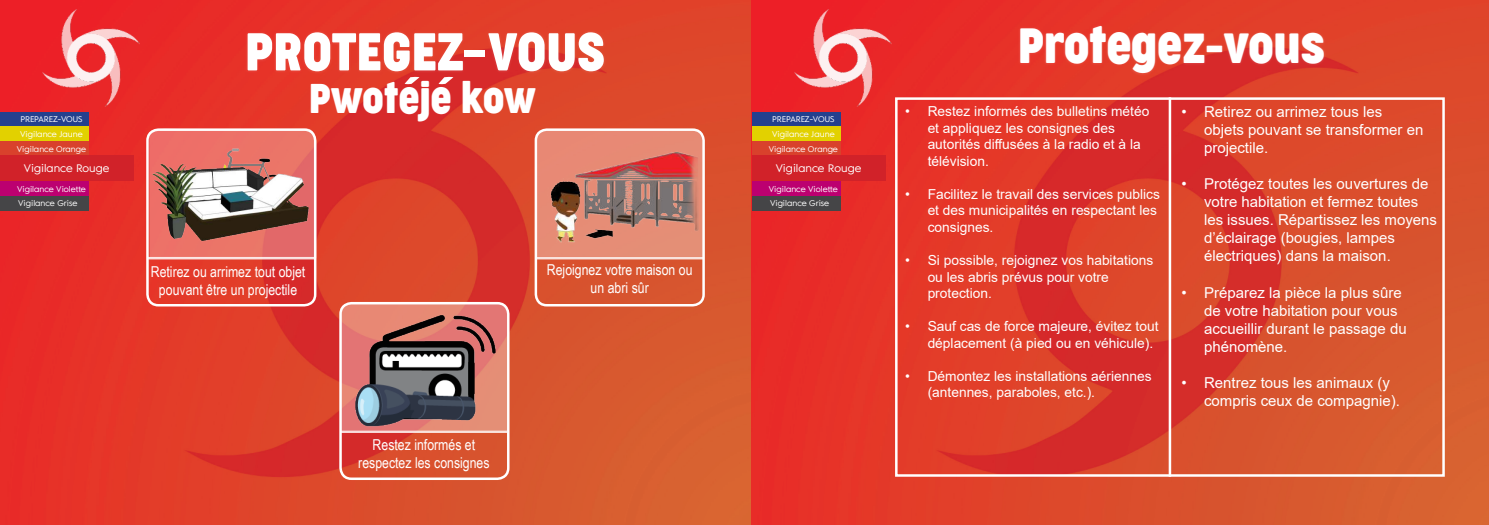
<style>
.page{position:relative;width:1489px;height:525px;background:#fff}
.page>*{position:absolute;margin:0;border:0;box-sizing:border-box;transform-origin:0 0}
.t1{font:50px "Cocogoose Condensed Trial";color:#fff}
.t2{font:46.12px "Cocogoose Condensed Trial";letter-spacing:-.005em;color:#fff}
.t3{font:38.75px "Cocogoose Condensed Trial";color:#fff}
.t4{font:15px/18px "Arial";color:#fff}
.t5{font:15px/18px "Arial Narrow";color:#fff;text-align:center}
.t6{font:13.75px/16.5px "Arial";color:#fff}
.t7{font:10.38px "MD Grotesk";color:#fff}
.t8{font:7.75px/14.8px "MD Grotesk";color:#fff;text-align:center}
</style>
<div class="page">
<img style="left:0;top:0;width:752px;height:524px">
<div style="left:244px;top:29px;width:362px;height:45px;background:#fff;opacity:.15"></div>
<div style="left:0;top:112px;width:88px;height:14px;background:#24408e"></div>
<div style="left:0;top:126px;width:88px;height:15px;background:#e2d100"></div>
<div style="left:0;top:141px;width:88px;height:15px;background:#d9412c"></div>
<div style="left:0;top:155px;width:133px;height:26px;background:#d12229"></div>
<div style="left:0;top:181px;width:88px;height:15px;background:#bc0070"></div>
<div style="left:0;top:196px;width:88px;height:14px;background:#454547"></div>
<img style="left:26px;top:18px;width:119px;height:79px">
<img style="left:52px;top:0;width:80px;height:112px">
<svg style="left:148px;top:127px;width:168px;height:130px"></svg>
<div style="left:146px;top:128px;width:170px;height:178px;border:3px solid #fff;border-radius:11px"></div>
<hr style="left:147px;top:257px;width:167px;height:2px;background:#fff">
<svg style="left:535px;top:129px;width:168px;height:128px"></svg>
<div style="left:534px;top:128px;width:170px;height:178px;border:3px solid #fff;border-radius:11px"></div>
<hr style="left:536px;top:257px;width:167px;height:2px;background:#fff">
<svg style="left:340px;top:303px;width:167px;height:6px"></svg>
<div style="left:339px;top:302px;width:170px;height:177px;border:3px solid #fff;border-radius:11px"></div>
<hr style="left:340px;top:430px;width:167px;height:2px;background:#fff">
<img style="left:338px;top:309px;width:171px;height:122px">
<img style="left:534px;top:132px;width:170px;height:121px">
<img style="left:147px;top:138px;width:167px;height:117px">
<div style="left:464px;top:51px;width:20px;height:6px;background:#fff"></div>
<svg style="left:404px;top:76px;width:15px;height:9px"></svg>
<svg style="left:438px;top:76px;width:15px;height:9px"></svg>
<img style="left:752px;top:0;width:736px;height:524px">
<div style="left:752px;top:112px;width:88px;height:14px;background:#24408e"></div>
<div style="left:752px;top:126px;width:88px;height:15px;background:#e2d100"></div>
<div style="left:752px;top:141px;width:88px;height:15px;background:#d9412c"></div>
<div style="left:752px;top:155px;width:133px;height:26px;background:#d12229"></div>
<div style="left:752px;top:181px;width:88px;height:15px;background:#bc0070"></div>
<div style="left:752px;top:196px;width:88px;height:14px;background:#454547"></div>
<div style="left:1017px;top:23px;width:309px;height:53px;background:#fff;opacity:.15"></div>
<img style="left:778px;top:18px;width:119px;height:79px">
<img style="left:803px;top:0;width:80px;height:112px">
<div style="left:895px;top:97px;width:549px;height:379px;border:3px solid #fff"></div>
<hr style="left:1168px;top:97px;width:3px;height:379px;background:#fff">
<p class="t8" style="left:17px;top:112px;width:71px">PREPAREZ-VOUS<br>Vigilance Jaune<br>Vigilance Orange</p>
<p class="t7" style="left:24px;top:164px;width:87px">Vigilance Rouge</p>
<p class="t8" style="left:17px;top:182px;width:70px;text-align:left">Vigilance Violette<br>Vigilance Grise</p>
<h1 class="t1" style="left:245px;top:29px;width:361px">PROTEGEZ VOUS</h1>
<h3 class="t3" style="left:309px;top:80px;width:229px">Pwoteje kow</h3>
<p class="t5" style="left:151px;top:263px;width:156px">Retirez ou arrimez tout objet pouvant être un projectile</p>
<p class="t5" style="left:547px;top:262px;width:147px">Rejoignez votre maison ou un abri sûr</p>
<p class="t5" style="left:358px;top:437px;width:133px">Restez informés et respectez les consignes</p>
<p class="t8" style="left:768px;top:112px;width:71px">PREPAREZ-VOUS<br>Vigilance Jaune<br>Vigilance Orange</p>
<p class="t7" style="left:775px;top:164px;width:87px">Vigilance Rouge</p>
<p class="t8" style="left:768px;top:182px;width:70px;text-align:left">Vigilance Violette<br>Vigilance Grise</p>
<h2 class="t2" style="left:1017px;top:25px;width:308px">Protegez-vous</h2>
<p class="t6" style="left:927px;top:103px;width:223px;text-indent:-22px">• Restez informés des bulletins météo et appliquez les consignes des autorités diffusées à la radio et à la télévision.</p>
<p class="t6" style="left:927px;top:186px;width:234px;text-indent:-22px">• Facilitez le travail des services publics et des municipalités en respectant les consignes.</p>
<p class="t6" style="left:927px;top:252px;width:227px;text-indent:-22px">• Si possible, rejoignez vos habitations ou les abris prévus pour votre protection.</p>
<p class="t6" style="left:927px;top:318px;width:232px;text-indent:-22px">• Sauf cas de force majeure, évitez tout déplacement (à pied ou en véhicule).</p>
<p class="t6" style="left:927px;top:367px;width:225px;text-indent:-22px">• Démontez les installations aériennes (antennes, paraboles, etc.).</p>
<p class="t4" style="left:1203px;top:103px;width:221px;text-indent:-22px">• Retirez ou arrimez tous les objets pouvant se transformer en projectile.</p>
<p class="t4" style="left:1203px;top:175px;width:234px;text-indent:-22px">• Protégez toutes les ouvertures de votre habitation et fermez toutes les issues. Répartissez les moyens d’éclairage (bougies, lampes électriques) dans la maison.</p>
<p class="t4" style="left:1203px;top:283px;width:204px;text-indent:-22px">• Préparez la pièce la plus sûre de votre habitation pour vous accueillir durant le passage du phénomène.</p>
<p class="t4" style="left:1203px;top:373px;width:197px;text-indent:-22px">• Rentrez tous les animaux (y compris ceux de compagnie).</p>
</div>
